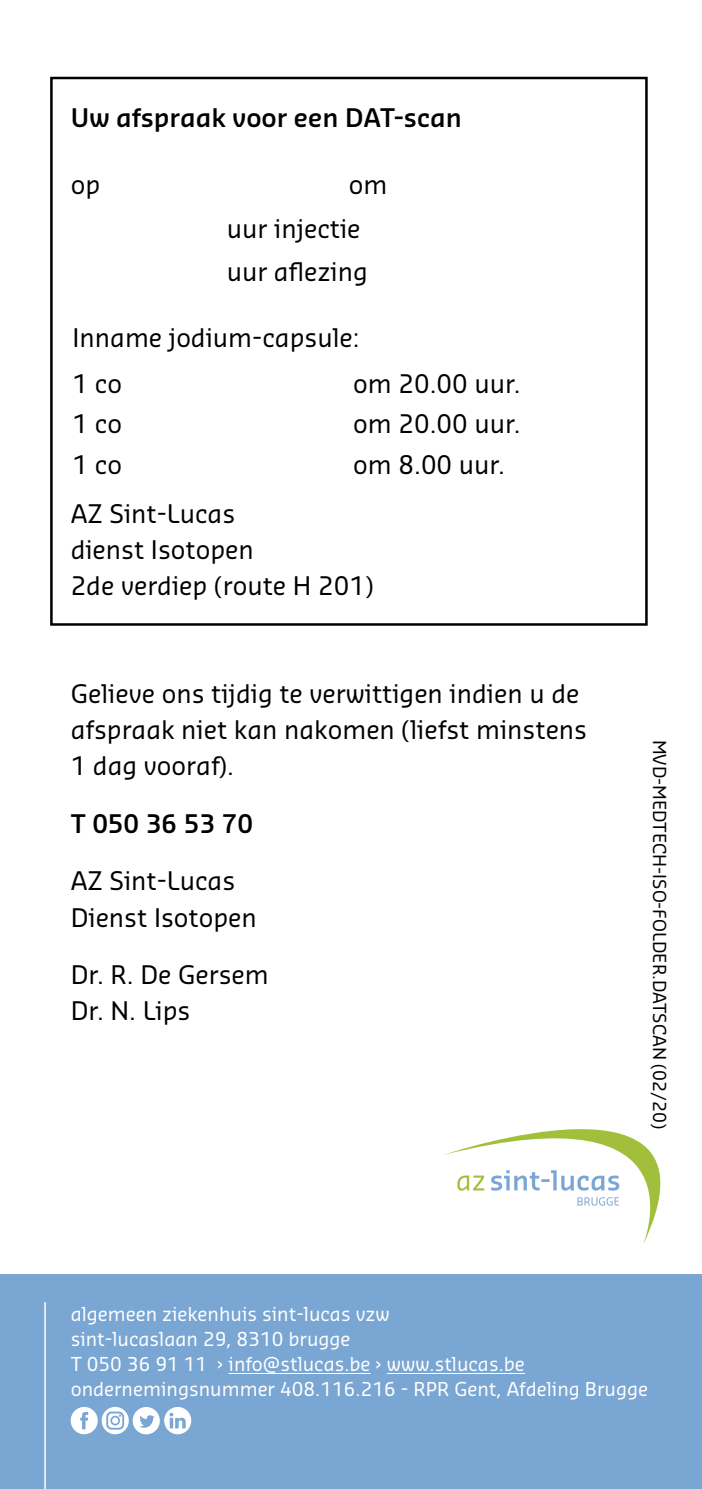
<style>
.page{position:relative;width:702px;height:1489px;background:#fff}
.page>*{position:absolute;margin:0;border:0;box-sizing:border-box;transform-origin:0 0}
.t1{font:25px/36.2px "Sansa Std";color:#000}
.t2{font:600 25px "Sansa Std";color:#000}
.t3{font:18.75px/25px "Sansa Std";color:#fff}
.t4{font:17.5px "Sansa Std";color:#000}
</style>
<div class="page">
<div style="left:0;top:1274px;width:702px;height:214px;background:#7aa6d3"></div>
<hr style="left:44px;top:1301px;width:2px;height:187px;background:#fff">
<svg style="left:444px;top:1129px;width:217px;height:115px"></svg>
<svg style="left:457px;top:1175px;width:27px;height:15px"></svg>
<svg style="left:577px;top:1197px;width:42px;height:8px"></svg>
<svg style="left:491px;top:1170px;width:128px;height:20px"></svg>
<div style="left:50px;top:77px;width:597px;height:548px;border:2px solid #000"></div>
<hr style="left:228px;top:1372px;width:142px;height:1px;background:#fff">
<hr style="left:387px;top:1372px;width:138px;height:1px;background:#fff">
<svg style="left:71px;top:1407px;width:120px;height:27px"></svg>
<p class="t2" style="left:71px;top:101px;width:392px">Uw afspraak voor een DAT-scan</p>
<p class="t1" style="left:71px;top:165px;width:31px">op</p>
<p class="t1" style="left:227px;top:161px;width:162px;line-height:44px;text-indent:122px">om uur injectie uur aflezing</p>
<p class="t1" style="left:73px;top:313px;width:288px;line-height:46px">Inname jodium-capsule:<br>1 co</p>
<p class="t1" style="left:353px;top:364px;width:169px">om 20.00 uur.</p>
<p class="t1" style="left:73px;top:404px;width:51px">1 co</p>
<p class="t1" style="left:353px;top:404px;width:169px">om 20.00 uur.</p>
<p class="t1" style="left:73px;top:445px;width:51px">1 co</p>
<p class="t1" style="left:353px;top:445px;width:153px">om 8.00 uur.</p>
<p class="t1" style="left:71px;top:494px;width:304px">AZ Sint-Lucas<br>dienst Isotopen<br>2de verdiep (route H 201)</p>
<p class="t1" style="left:71px;top:674px;width:518px">Gelieve ons tijdig te verwittigen indien u de afspraak niet kan nakomen (liefst minstens<br>1 dag vooraf).</p>
<p class="t2" style="left:71px;top:806px;width:184px">T 050 36 53 70</p>
<p class="t1" style="left:71px;top:861px;width:188px">AZ Sint-Lucas<br>Dienst Isotopen</p>
<p class="t1" style="left:71px;top:955px;width:200px">Dr. R. De Gersem<br>Dr. N. Lips</p>
<p class="t4" style="left:671px;top:739px;width:391px;rotate:90deg">MVD-MEDTECH-ISO-FOLDER.DATSCAN (02/20)</p>
<p class="t3" style="left:71px;top:1300px;width:579px">algemeen ziekenhuis sint-lucas vzw<br>sint-lucaslaan 29, 8310 brugge<br>T 050 36 91 11 › info@stlucas.be › www.stlucas.be ondernemingsnummer 408.116.216 - RPR Gent, Afdeling Brugge</p>
</div>
